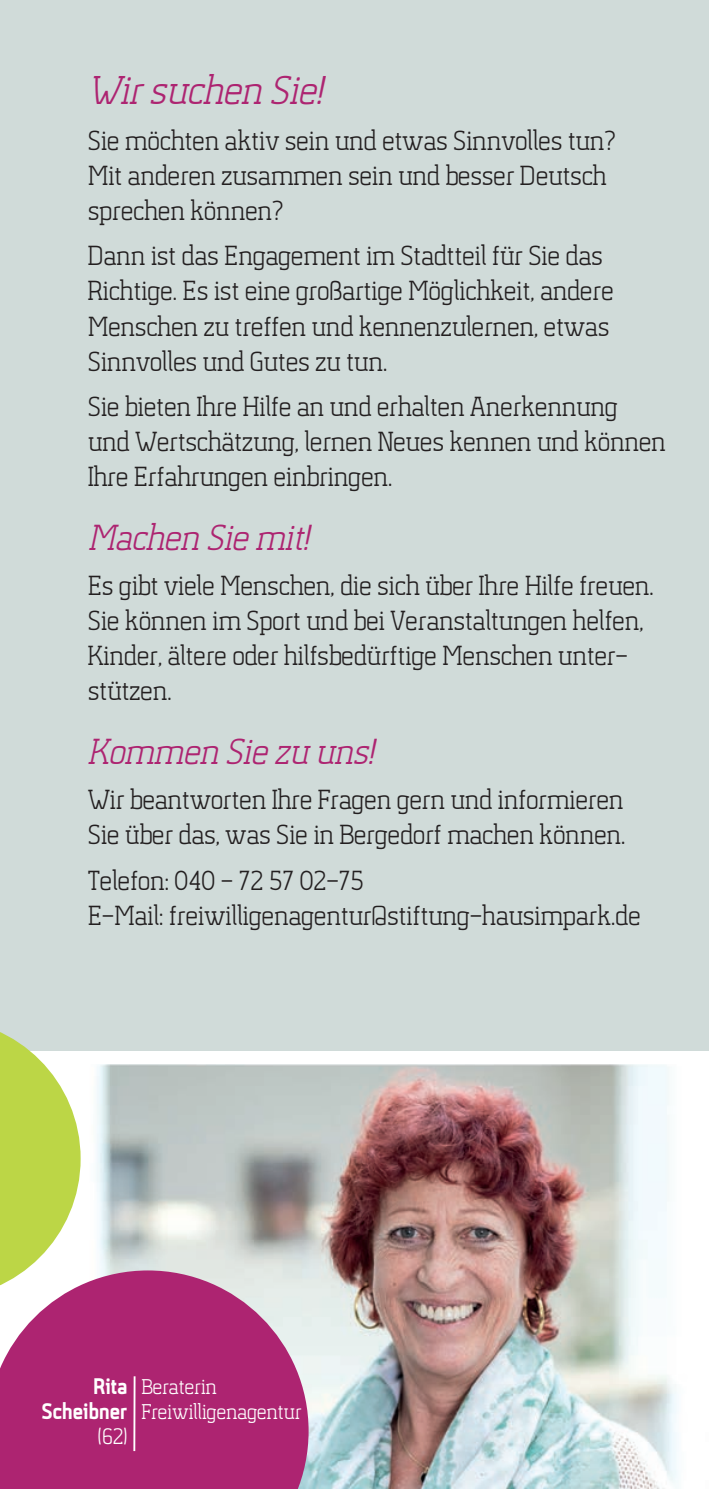
<style>
.page{position:relative;width:709px;height:1489px;background:#fff}
.page>*{position:absolute;margin:0;border:0;box-sizing:border-box;transform-origin:0 0}
.t1{font:italic 40px "Vitalislab";color:#ad2471}
.t2{font:italic 36px "Vitalislab";color:#ad2471}
.t3{font:27.5px/35px "Vitalislab";color:#231f20}
.t4{font:22.5px/25px "Vitali Fat";color:#fff;text-align:right}
.t5{font:22.5px "Vitalislab";color:#fff}
.t6{font:21.25px/25px "Vitalislab";color:#fff}
</style>
<div class="page">
<img style="left:96px;top:1064px;width:582px;height:424px">
<div style="left:0;top:0;width:709px;height:1050px;background:#d0dbd9"></div>
<svg style="left:0;top:1270px;width:308px;height:218px;background:#b43b7f"></svg>
<svg style="left:0;top:1032px;width:81px;height:266px"></svg>
<hr style="left:133px;top:1376px;width:2px;height:74px;background:#fff">
<h1 class="t1" style="left:88px;top:76px;width:236px">Wir suchen Sie!</h1>
<p class="t3" style="left:88px;top:125px;width:530px">Sie möchten aktiv sein und etwas Sinnvolles tun?<br>Mit anderen zusammen sein und besser Deutsch sprechen können?</p>
<p class="t3" style="left:88px;top:241px;width:527px">Dann ist das Engagement im Stadtteil für Sie das Richtige. Es ist eine großartige Möglichkeit, andere Menschen zu treffen und kennenzulernen, etwas Sinnvolles und Gutes zu tun.</p>
<p class="t3" style="left:88px;top:391px;width:579px">Sie bieten Ihre Hilfe an und erhalten Anerkennung und Wertschätzung, lernen Neues kennen und können<br>Ihre Erfahrungen einbringen.</p>
<h2 class="t2" style="left:88px;top:524px;width:223px">Machen Sie mit!</h2>
<p class="t3" style="left:88px;top:570px;width:567px">Es gibt viele Menschen, die sich über Ihre Hilfe freuen.<br>Sie können im Sport und bei Veranstaltungen helfen, Kinder, ältere oder hilfsbedürftige Menschen unter&shy;stützen.</p>
<h2 class="t2" style="left:88px;top:738px;width:288px">Kommen Sie zu uns!</h2>
<p class="t3" style="left:88px;top:784px;width:539px">Wir beantworten Ihre Fragen gern und informieren<br>Sie über das, was Sie in Bergedorf machen können.</p>
<p class="t3" style="left:88px;top:865px;width:554px">Telefon: 040 – 72 57 02-75<br>E-Mail: freiwilligenagentur@stiftung-hausimpark.de</p>
<p class="t4" style="left:42px;top:1375px;width:87px">Rita<br>Scheibner</p>
<p class="t5" style="left:98px;top:1428px;width:31px">(62)</p>
<p class="t6" style="left:142px;top:1376px;width:161px">Beraterin<br>Freiwilligenagentur</p>
</div>
